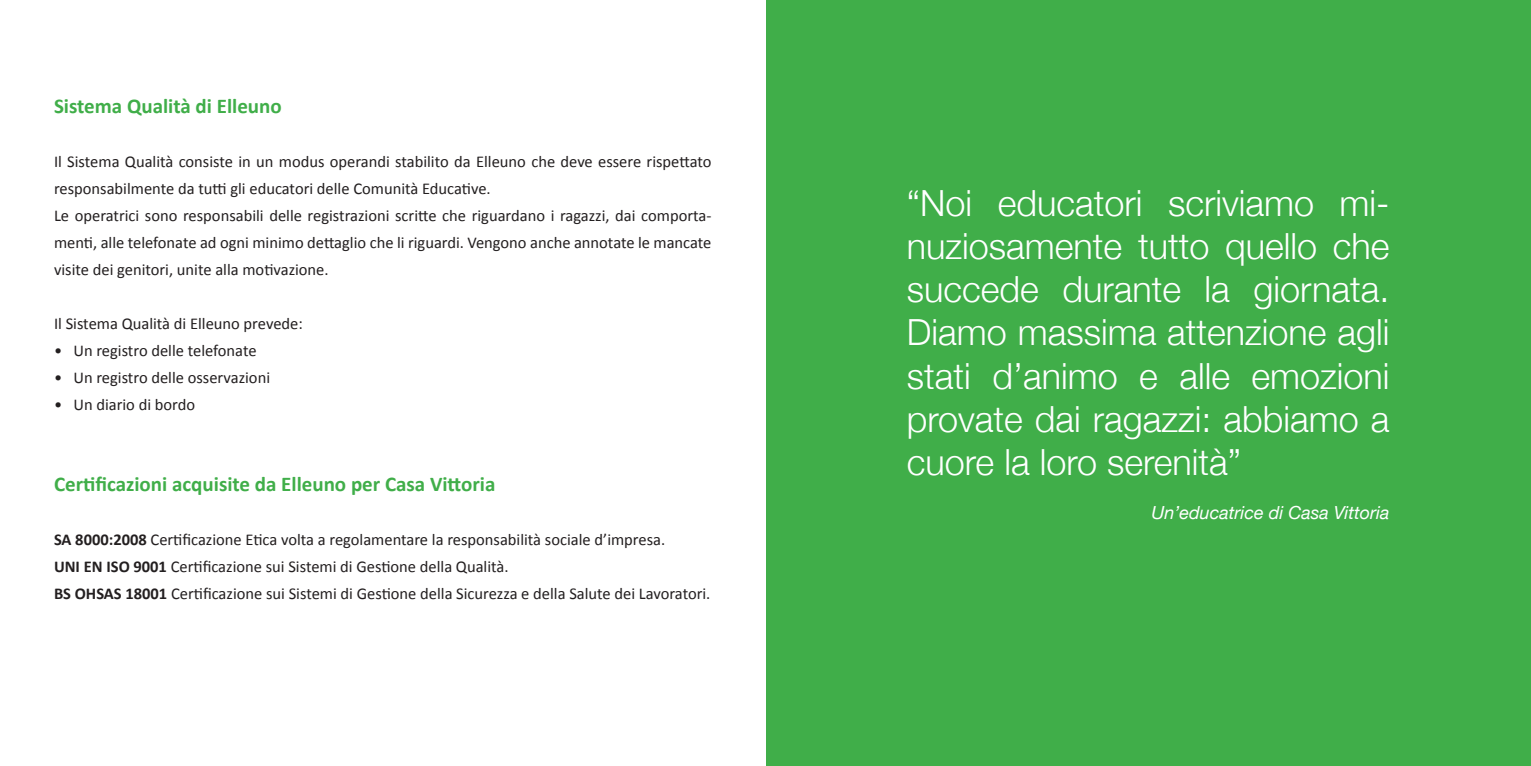
<style>
.page{position:relative;width:1531px;height:766px;background:#fff}
.page>*{position:absolute;margin:0;border:0;box-sizing:border-box;transform-origin:0 0}
.t1{font:300 36px/43.2px "Helvetica Neue";color:#fff;text-align:justify}
.t2{font:700 21px "Calibri";color:#40ae49}
.t3{font:italic 18px "Helvetica Neue";color:#fff}
.t4{font:16.5px/27px "Calibri";color:#231f20}
.s1{font-weight:700}
</style>
<div class="page">
<div style="left:766px;top:0;width:765px;height:765px;background:#40ae49"></div>
<p class="t2" style="left:54px;top:93px;width:229px">Sistema Qualità di Elleuno</p>
<p class="t4" style="left:54px;top:148px;width:659px">Il Sistema Qualità consiste in un modus operandi stabilito da Elleuno che deve essere rispettato responsabilmente da tutti gli educatori delle Comunità Educative.<br>Le operatrici sono responsabili delle registrazioni scritte che riguardano i ragazzi, dai comporta&shy;menti, alle telefonate ad ogni minimo dettaglio che li riguardi. Vengono anche annotate le mancate visite dei genitori, unite alla motivazione.</p>
<p class="t4" style="left:54px;top:310px;width:250px">Il Sistema Qualità di Elleuno prevede:</p>
<p class="t4" style="left:54px;top:337px;width:204px">• Un registro delle telefonate</p>
<p class="t4" style="left:54px;top:364px;width:218px">• Un registro delle osservazioni</p>
<p class="t4" style="left:54px;top:391px;width:143px">• Un diario di bordo</p>
<p class="t2" style="left:54px;top:471px;width:443px">Certificazioni acquisite da Elleuno per Casa Vittoria</p>
<p class="t4" style="left:54px;top:526px;width:658px"><span class="s1">SA 8000:2008</span> Certificazione Etica volta a regolamentare la responsabilità sociale d’impresa.<br><span class="s1">UNI EN ISO 9001</span> Certificazione sui Sistemi di Gestione della Qualità.<br><span class="s1">BS OHSAS 18001</span> Certificazione sui Sistemi di Gestione della Sicurezza e della Salute dei Lavoratori.</p>
<h1 class="t1" style="left:907px;top:180px;width:484px">“Noi educatori scriviamo mi&shy;nuziosamente tutto quello che succede durante la giornata.<br>Diamo massima attenzione agli stati d’animo e alle emozioni provate dai ragazzi: abbiamo a cuore la loro serenità”</h1>
<p class="t3" style="left:1151px;top:502px;width:240px">Un’educatrice di Casa Vittoria</p>
</div>
